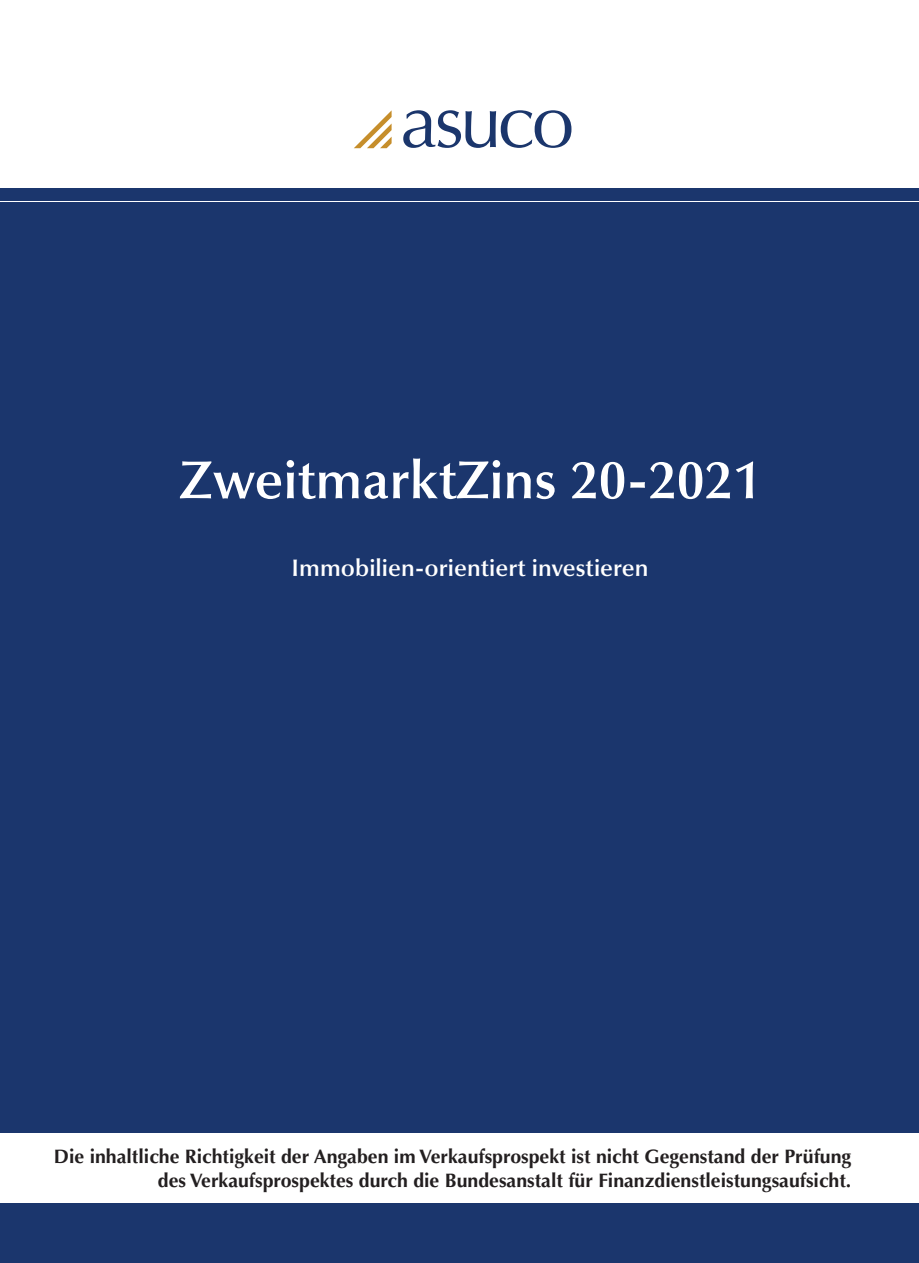
<style>
.page{position:relative;width:919px;height:1263px;background:#fff}
.page>*{position:absolute;margin:0;border:0;box-sizing:border-box;transform-origin:0 0}
.t1{font:600 54px "Optima LT Std";color:#fff}
.Kapiteltitel{font:600 24px "Optima LT Std";color:#fff}
.head_3{font:700 19.5px/23.4px "Optima LT Std";color:#231f20;text-align:right}
</style>
<div class="page">
<div style="left:0;top:203px;width:918px;height:1060px;background:#1b366d"></div>
<svg style="left:403px;top:110px;width:168px;height:38px"></svg>
<svg style="left:354px;top:111px;width:37px;height:37px"></svg>
<div style="left:0;top:1133px;width:918px;height:69px;background:#fff"></div>
<div style="left:0;top:188px;width:918px;height:13px;background:#1b366d"></div>
<p class="t1" style="left:179px;top:449px;width:582px">ZweitmarktZins 20-2021</p>
<p class="Kapiteltitel" style="left:291px;top:554px;width:358px">Immobilien-orientiert investieren</p>
<p class="head_3" style="left:54px;top:1145px;width:798px">Die inhaltliche Richtigkeit der Angaben im Verkaufsprospekt ist nicht Gegenstand der Prüfung des Verkaufsprospektes durch die Bundesanstalt für Finanzdienstleistungsaufsicht.</p>
</div>
